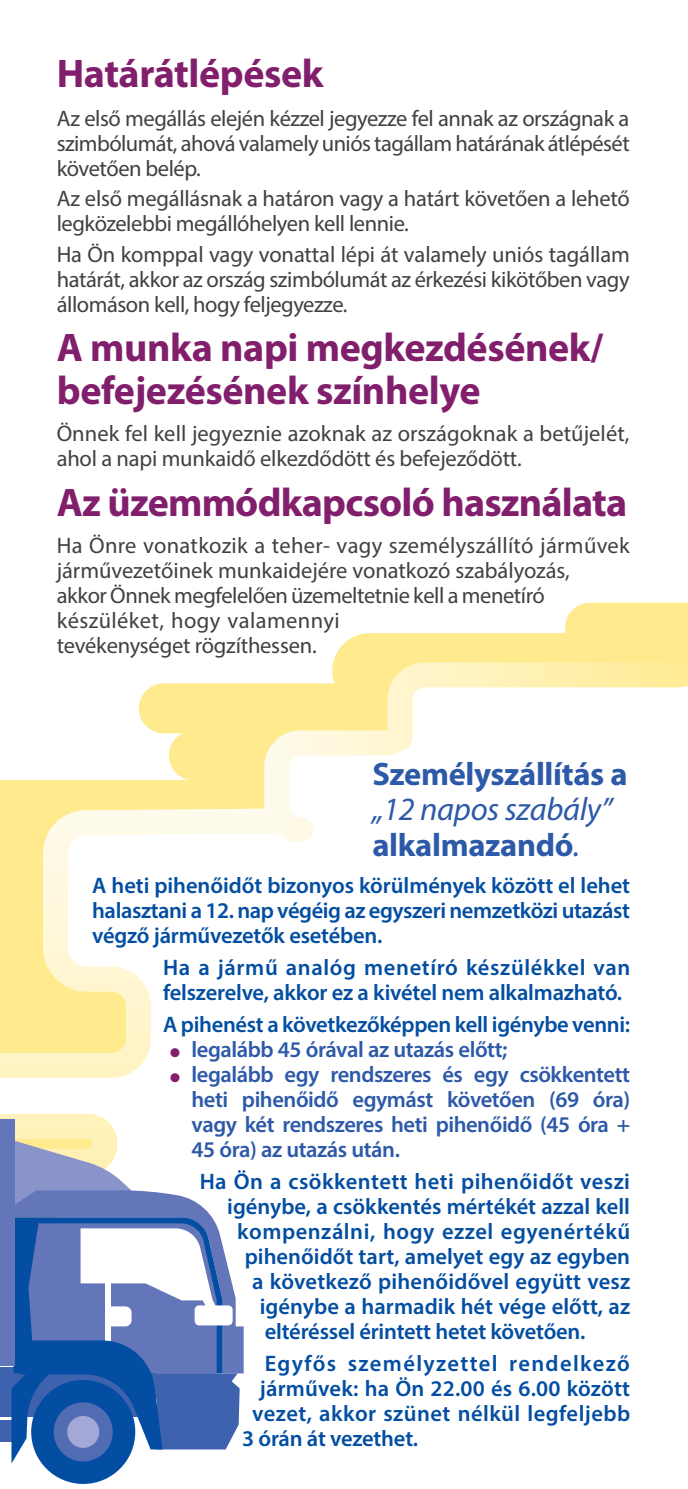
<style>
.page{position:relative;width:688px;height:1489px;background:#fff}
.page>*{position:absolute;margin:0;border:0;box-sizing:border-box;transform-origin:0 0}
.H1-TITLES_chapter{font:700 40px/42.5px "Myriad Pro";letter-spacing:-.01em;color:#811f6d}
.Subtitle-Blue_paragr{font:700 32.5px/35px "Myriad Pro";letter-spacing:-.01em;color:#2d59a9}
.TEXT{font:22.5px/25px "Myriad Pro";letter-spacing:-.01em;color:#414042}
.Blue_Text_paragraph{font:600 22.5px/25px "Myriad Pro";color:#034ea2;text-align:justify}
.t1{font:600 22.5px/25px "Myriad Pro";letter-spacing:-.02em;color:#2d59a9;text-align:justify}
.Blue_Text_paragraph-2{font:600 22.5px "Myriad Pro";letter-spacing:.02em;color:#034ea2}
.Blue_Text_paragraph-3{font:600 22.5px "Myriad Pro";letter-spacing:.025em;color:#034ea2}
.Blue_Text_paragraph-4{font:600 22.5px "Myriad Pro";letter-spacing:.06em;color:#034ea2}
.s1{font-weight:400;font-style:italic}
.s2{color:#811f6d}
</style>
<div class="page">
<div style="left:369px;top:633px;width:316px;height:75px;background:#ffeb8d"></div>
<div style="left:589px;top:602px;width:96px;height:50px;background:#ffeb8d"></div>
<div style="left:164px;top:683px;width:288px;height:50px;background:#ffeb8d"></div>
<div style="left:2px;top:780px;width:316px;height:75px;background:#ffeb8d"></div>
<div style="left:194px;top:730px;width:420px;height:50px;background:#ffeb8d"></div>
<svg style="left:0;top:795px;width:252px;height:562px"></svg>
<div style="left:0;top:1419px;width:17px;height:22px;background:#3f62ae"></div>
<div style="left:0;top:1366px;width:155px;height:50px;background:#3f62ae"></div>
<svg style="left:15px;top:1140px;width:117px;height:50px;background:#b7bac7"></svg>
<svg style="left:15px;top:1190px;width:228px;height:183px;fill:#6376b9"></svg>
<svg style="left:11px;top:1217px;width:228px;height:246px"></svg>
<div style="left:31px;top:1379px;width:104px;height:104px;background:#034ea2;border-radius:50%"></div>
<div style="left:54px;top:1402px;width:59px;height:59px;background:#516cb3;border-radius:50%"></div>
<div style="left:67px;top:1415px;width:32px;height:32px;background:#a2a9d6;border-radius:50%"></div>
<div style="left:0;top:1118px;width:15px;height:247px;background:#6376b9"></div>
<svg style="left:252px;top:650px;width:435px;height:205px"></svg>
<h1 class="H1-TITLES_chapter" style="left:57px;top:51px;width:268px">Határátlépések</h1>
<p class="TEXT" style="left:57px;top:105px;width:574px;text-align:justify">Az első megállás elején kézzel jegyezze fel annak az országnak a szimbólumát, ahová valamely uniós tagállam határának átlépését követően belép.</p>
<p class="TEXT" style="left:57px;top:186px;width:574px">Az első megállásnak a határon vagy a határt követően a lehető legközelebbi megállóhelyen kell lennie.</p>
<p class="TEXT" style="left:57px;top:241px;width:574px;text-align:justify">Ha Ön komppal vagy vonattal lépi át valamely uniós tagállam határát, akkor az ország szimbólumát az érkezési kikötőben vagy állomáson kell, hogy feljegyezze.</p>
<h1 class="H1-TITLES_chapter" style="left:57px;top:325px;width:548px">A munka napi megkezdésének/ befejezésének színhelye</h1>
<p class="TEXT" style="left:57px;top:421px;width:574px">Önnek fel kell jegyeznie azoknak az országoknak a betűjelét, ahol a napi munkaidő elkezdődött és befejeződött.</p>
<h1 class="H1-TITLES_chapter" style="left:57px;top:480px;width:571px">Az üzemmódkapcsoló használata</h1>
<p class="TEXT" style="left:57px;top:533px;width:574px">Ha Önre vonatkozik a teher- vagy személyszállító járművek járművezetőinek munkaidejére vonatkozó szabályozás,<br>akkor Önnek megfelelően üzemeltetnie kell a menetíró készüléket, hogy valamennyi<br>tevékenységet rögzíthessen.</p>
<h2 class="Subtitle-Blue_paragr" style="left:372px;top:756px;width:256px">Személyszállítás a <span class="s1">„12 napos szabály” </span>alkalmazandó<span class="s1">.</span></h2>
<p class="Blue_Text_paragraph" style="left:92px;top:871px;width:539px">A heti pihenőidőt bizonyos körülmények között el lehet halasztani a 12. nap végéig az egyszeri nemzetközi utazást végző járművezetők esetében.</p>
<p class="Blue_Text_paragraph" style="left:163px;top:954px;width:468px">Ha a jármű analóg menetíró készülékkel van felszerelve, akkor ez a kivétel nem alkalmazható.</p>
<p class="Blue_Text_paragraph" style="left:163px;top:1011px;width:468px">A pihenést a következőképpen kell igénybe venni:</p>
<p class="t1" style="left:170px;top:1036px;width:338px"><span class="s2">●</span> legalább 45 órával az utazás előtt;</p>
<p class="t1" style="left:191px;top:1061px;width:440px;text-indent:-21px"><span class="s2">●</span> legalább egy rendszeres és egy csökkentett heti pihenőidő egymást követően (69 óra) vagy két rendszeres heti pihenőidő (45 óra + 45 óra) az utazás után.</p>
<p class="Blue_Text_paragraph-2" style="left:200px;top:1166px;width:431px">Ha Ön a csökkentett heti pihenőidőt veszi</p>
<p class="Blue_Text_paragraph" style="left:227px;top:1193px;width:404px">igénybe, a csökkentés mértékét azzal kell</p>
<p class="Blue_Text_paragraph-3" style="left:237px;top:1216px;width:394px">kompenzálni, hogy ezzel egyenértékű</p>
<p class="Blue_Text_paragraph" style="left:245px;top:1243px;width:387px">pihenőidőt tart, amelyet egy az egyben</p>
<p class="Blue_Text_paragraph" style="left:252px;top:1268px;width:379px">a következő pihenőidővel együtt vesz</p>
<p class="Blue_Text_paragraph" style="left:260px;top:1293px;width:372px">igénybe a harmadik hét vége előtt, az</p>
<p class="Blue_Text_paragraph" style="left:265px;top:1318px;width:322px">eltéréssel érintett hetet követően.</p>
<p class="Blue_Text_paragraph-4" style="left:265px;top:1349px;width:366px">Egyfős személyzettel rendelkező</p>
<p class="Blue_Text_paragraph" style="left:260px;top:1375px;width:371px">járművek: ha Ön 22.00 és 6.00 között</p>
<p class="Blue_Text_paragraph-2" style="left:252px;top:1399px;width:379px">vezet, akkor szünet nélkül legfeljebb</p>
<p class="Blue_Text_paragraph" style="left:242px;top:1425px;width:177px">3 órán át vezethet.</p>
</div>
